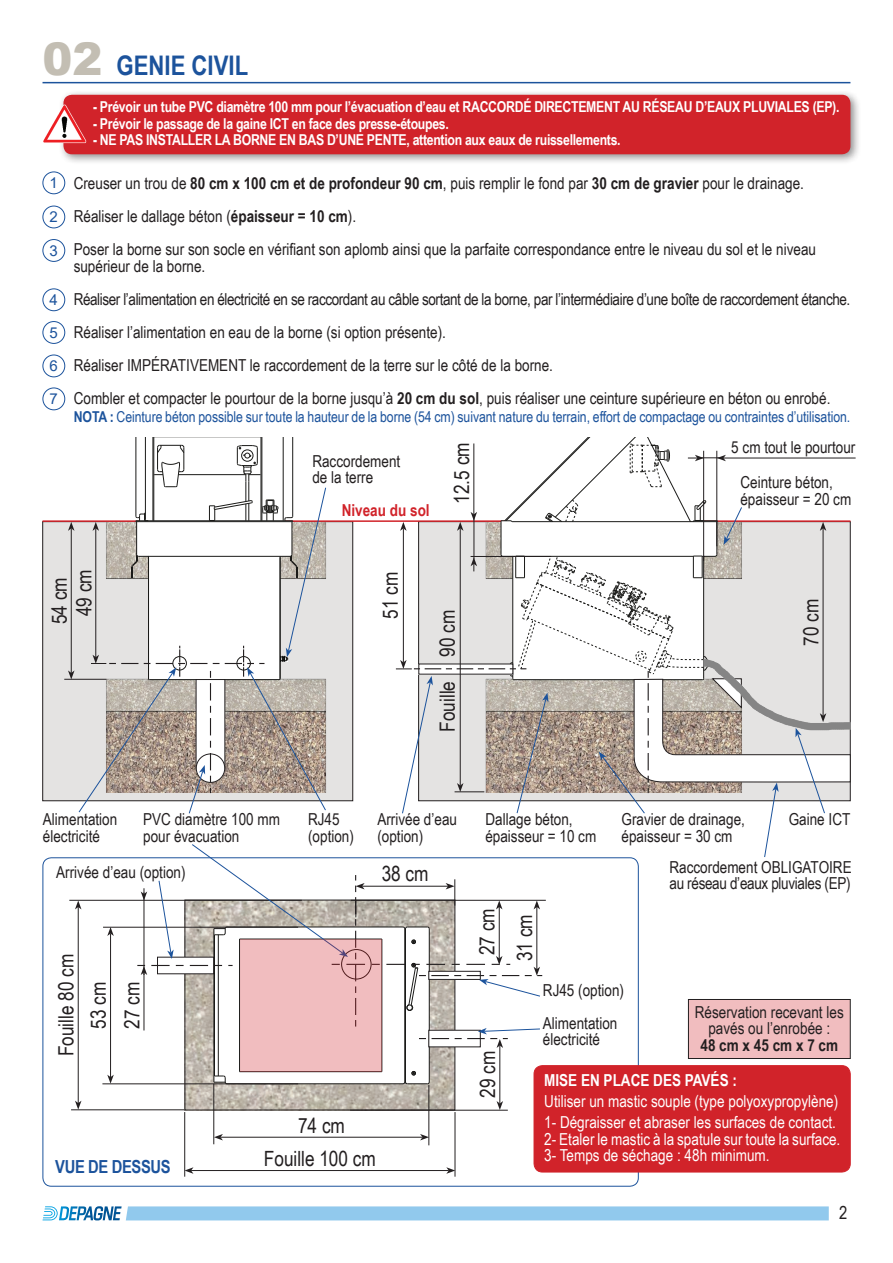
<style>
.page{position:relative;width:893px;height:1263px;background:#fff}
.page>*{position:absolute;margin:0;border:0;box-sizing:border-box;transform-origin:0 0}
.t1{font:700 27px "Arial Narrow";color:#1c539c}
.t2{font:21px/24.6px "Arial Narrow";color:#231f20;text-align:center}
.t3{font:700 18px "Arial Narrow";letter-spacing:-.02em;color:#1c539c}
.t4{font:18px "Arial Narrow";color:#231f20}
.t5{font:16.5px/16.5px "Arial Narrow";color:#231f20}
.t6{font:16.5px/20.7px "Arial Narrow";color:#fff}
.t7{font:700 16.5px "Arial Narrow";color:#fff}
.t8{font:700 16.5px "Arial Narrow";color:#231f20}
.t9{font:700 16.5px "Arial Narrow";color:#d1232a}
.t10{font:700 15px "Arial Narrow";letter-spacing:-.02em;color:#fff}
.t11{font:15px "Arial Narrow";letter-spacing:-.005em;color:#1c539c}
.t12{font:15px/32.7px "Arial";color:#1c539c}
.s1{font-family:"Arial";font-weight:900;font-size:45px;color:#c3beb3}
.s2{font-weight:700}
</style>
<div class="page">
<svg style="left:43px;top:1206px;width:786px;height:14px;background:#93c9eb"></svg>
<div style="left:43px;top:522px;width:310px;height:279px;background:#e4e3e2"></div>
<hr style="left:43px;top:520px;width:102px;height:2px;background:#d1232a">
<img style="left:187px;top:1084px;width:266px;height:24px">
<hr style="left:43px;top:82px;width:807px;height:1px;background:#1c539c">
<hr style="left:500px;top:1045px;width:1px;height:58px;background:#231f20">
<svg style="left:497px;top:1101px;width:6px;height:9px"></svg>
<hr style="left:78px;top:907px;width:1px;height:196px;background:#231f20">
<svg style="left:75px;top:1101px;width:6px;height:8px"></svg>
<hr style="left:191px;top:1170px;width:258px;height:1px;background:#231f20">
<svg style="left:446px;top:1167px;width:9px;height:7px"></svg>
<svg style="left:185px;top:1167px;width:8px;height:7px"></svg>
<hr style="left:221px;top:1137px;width:201px;height:1px;background:#231f20">
<svg style="left:420px;top:1134px;width:9px;height:6px"></svg>
<svg style="left:215px;top:1134px;width:8px;height:6px"></svg>
<hr style="left:64px;top:679px;width:42px;height:1px;background:#231f20">
<hr style="left:71px;top:1109px;width:114px;height:1px;background:#231f20">
<hr style="left:350px;top:1110px;width:158px;height:1px;background:#231f20">
<hr style="left:455px;top:1112px;width:1px;height:65px;background:#231f20">
<hr style="left:429px;top:1085px;width:1px;height:60px;background:#231f20">
<hr style="left:214px;top:1084px;width:1px;height:60px;background:#231f20">
<hr style="left:184px;top:1112px;width:1px;height:65px;background:#231f20">
<hr style="left:723px;top:458px;width:133px;height:1px;background:#231f20">
<svg style="left:68px;top:437px;width:783px;height:647px"></svg>
<div style="left:240px;top:939px;width:142px;height:132px;background:#f1bdbf"></div>
<div style="left:534px;top:1065px;width:316px;height:107px;background:#d1232a;border-radius:9px"></div>
<div style="left:534px;top:1065px;width:317px;height:107px;border:1px solid #d1232a;border-radius:9px"></div>
<div style="left:688px;top:999px;width:162px;height:59px;background:#f1bdbf"></div>
<div style="left:688px;top:999px;width:163px;height:60px;border:1px solid #231f20"></div>
<div style="left:43px;top:172px;width:22px;height:22px;border:1px solid #1c539c;border-radius:50%"></div>
<div style="left:43px;top:206px;width:22px;height:22px;border:1px solid #1c539c;border-radius:50%"></div>
<div style="left:43px;top:239px;width:22px;height:23px;border:1px solid #1c539c;border-radius:50%"></div>
<div style="left:43px;top:288px;width:22px;height:23px;border:1px solid #1c539c;border-radius:50%"></div>
<div style="left:43px;top:321px;width:22px;height:23px;border:1px solid #1c539c;border-radius:50%"></div>
<div style="left:43px;top:355px;width:22px;height:22px;border:1px solid #1c539c;border-radius:50%"></div>
<div style="left:43px;top:388px;width:22px;height:22px;border:1px solid #1c539c;border-radius:50%"></div>
<div style="left:58px;top:90px;width:804px;height:76px;background:#231f20;opacity:.5"></div>
<div style="left:63px;top:95px;width:787px;height:59px;background:#d1232a;border-radius:9px"></div>
<img style="left:43px;top:105px;width:43px;height:38px">
<h1 class="t1" style="left:43px;top:45px;width:207px"><span class="s1">02</span> GENIE CIVIL</h1>
<p class="t12" style="left:50px;top:166px;width:10px">1</p>
<p class="t12" style="left:50px;top:200px;width:10px">2</p>
<p class="t12" style="left:50px;top:234px;width:10px">3</p>
<p class="t12" style="left:50px;top:283px;width:10px">4<br>5</p>
<p class="t12" style="left:50px;top:349px;width:10px">6<br>7</p>
<p class="t10" style="left:93px;top:96px;width:748px">- Prévoir un tube PVC diamètre 100 mm pour l’évacuation d’eau et RACCORDÉ DIRECTEMENT AU RÉSEAU D’EAUX PLUVIALES (EP).</p>
<p class="t10" style="left:93px;top:112px;width:357px">- Prévoir le passage de la gaine ICT en face des presse-étoupes.</p>
<p class="t10" style="left:93px;top:129px;width:529px">- NE PAS INSTALLER LA BORNE EN BAS D’UNE PENTE, attention aux eaux de ruissellements.</p>
<p class="t5" style="left:74px;top:166px;width:744px;line-height:33px">Creuser un trou de <span class="s2">80 cm x 100 cm et de profondeur 90 cm</span>, puis remplir le fond par <span class="s2">30 cm de gravier</span> pour le drainage.<br>Réaliser le dallage béton (<span class="s2">épaisseur = 10 cm</span>).<br>Poser la borne sur son socle en vérifiant son aplomb ainsi que la parfaite correspondance entre le niveau du sol et le niveau</p>
<p class="t5" style="left:74px;top:249px;width:778px;line-height:33px">supérieur de la borne.<br>Réaliser l’alimentation en électricité en se raccordant au câble sortant de la borne, par l’intermédiaire d’une boîte de raccordement étanche.<br>Réaliser l’alimentation en eau de la borne (si option présente).<br>Réaliser IMPÉRATIVEMENT le raccordement de la terre sur le côté de la borne.<br>Combler et compacter le pourtour de la borne jusqu’à <span class="s2">20 cm du sol</span>, puis réaliser une ceinture supérieure en béton ou enrobé.</p>
<p class="t11" style="left:74px;top:405px;width:778px"><span class="s2">NOTA :</span> Ceinture béton possible sur toute la hauteur de la borne (54 cm) suivant nature du terrain, effort de compactage ou contraintes d’utilisation.</p>
<p class="t5" style="left:312px;top:452px;width:89px">Raccordement de la terre</p>
<p class="t9" style="left:342px;top:498px;width:89px">Niveau du sol</p>
<p class="t2" style="left:449px;top:504px;width:63px;rotate:-90deg">12.5 cm</p>
<p class="t5" style="left:740px;top:429px;width:116px;line-height:34.8px;text-indent:-9px">5 cm tout le pourtour<br>Ceinture béton,</p>
<p class="t5" style="left:740px;top:490px;width:112px">épaisseur = 20 cm</p>
<p class="t2" style="left:46px;top:624px;width:56px;rotate:-90deg">54 cm<br>49 cm</p>
<p class="t2" style="left:377px;top:619px;width:48px;rotate:-90deg">51 cm</p>
<p class="t2" style="left:434px;top:732px;width:123px;rotate:-90deg">Fouille 90 cm</p>
<p class="t2" style="left:798px;top:645px;width:48px;rotate:-90deg">70 cm</p>
<p class="t5" style="left:143px;top:810px;width:138px">PVC diamètre 100 mm pour évacuation</p>
<p class="t5" style="left:377px;top:810px;width:81px">Arrivée d’eau (option)</p>
<p class="t5" style="left:56px;top:863px;width:131px">Arrivée d’eau (option)</p>
<p class="t5" style="left:43px;top:810px;width:76px">Alimentation électricité</p>
<p class="t5" style="left:308px;top:810px;width:47px">RJ45 (option)</p>
<p class="t2" style="left:382px;top:860px;width:48px">38 cm</p>
<p class="t2" style="left:53px;top:1056px;width:104px;rotate:-90deg">Fouille 80 cm</p>
<p class="t2" style="left:85px;top:1029px;width:48px;rotate:-90deg">53 cm</p>
<p class="t2" style="left:119px;top:1028px;width:48px;rotate:-90deg">27 cm</p>
<p class="t3" style="left:55px;top:1153px;width:117px">VUE DE DESSUS</p>
<p class="t2" style="left:298px;top:1112px;width:48px">74 cm</p>
<p class="t2" style="left:264px;top:1145px;width:113px">Fouille 100 cm</p>
<p class="t5" style="left:485px;top:810px;width:112px">Dallage béton, épaisseur = 10 cm</p>
<p class="t5" style="left:622px;top:810px;width:125px">Gravier de drainage, épaisseur = 30 cm</p>
<p class="t5" style="left:789px;top:810px;width:63px">Gaine ICT</p>
<p class="t5" style="left:669px;top:858px;width:184px">Raccordement OBLIGATOIRE au réseau d’eaux pluviales (EP)</p>
<p class="t2" style="left:468px;top:961px;width:54px;line-height:37.7px;text-align:left;rotate:-90deg">27 cm<br>31 cm</p>
<p class="t2" style="left:475px;top:1098px;width:48px;rotate:-90deg">29 cm</p>
<p class="t5" style="left:543px;top:981px;width:83px">RJ45 (option)</p>
<p class="t5" style="left:695px;top:1003px;width:150px;text-align:center">Réservation recevant les pavés ou l’enrobée :</p>
<p class="t8" style="left:700px;top:1032px;width:139px">48 cm x 45 cm x 7 cm</p>
<p class="t5" style="left:543px;top:1014px;width:76px">Alimentation électricité</p>
<p class="t7" style="left:544px;top:1068px;width:194px">MISE EN PLACE DES PAVÉS :</p>
<p class="t6" style="left:544px;top:1090px;width:296px">Utiliser un mastic souple (type polyoxypropylène)<br>1- Dégraisser et abraser les surfaces de contact.</p>
<p class="t6" style="left:544px;top:1130px;width:298px;line-height:16.5px">2- Etaler le mastic à la spatule sur toute la surface.<br>3- Temps de séchage : 48h minimum.</p>
<p class="t4" style="left:839px;top:1200px;width:10px">2</p>
</div>
